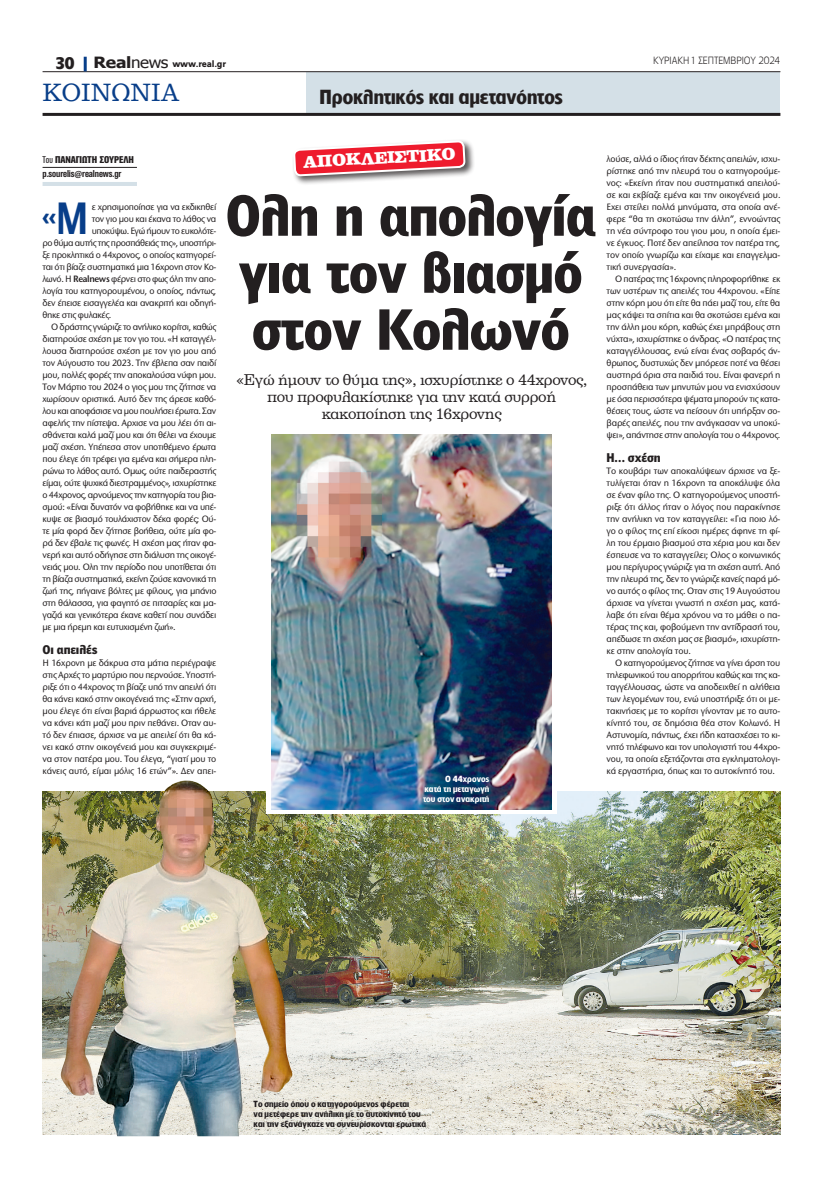
<style>
.page{position:relative;width:823px;height:1191px;background:#fff}
.page>*{position:absolute;margin:0;border:0;box-sizing:border-box;transform-origin:0 0}
.t1{font:900 55px/57px "PF Bell Gothic Text";letter-spacing:-.02em;color:#231f20;scale:.96 1}
.t2{font:500 30.6px "PF Lounge";color:#083e89}
.t3{font:24px "PF Clarendon";color:#083e89;scale:.96 1}
.t4{font:700 19px "PF Lounge";color:#231f20}
.t5{font:900 16.1px "PF Clarendon";color:#fff}
.t6{font:700 16px "PF Lounge";color:#231f20}
.t7{font:15px/17px "PF Clarendon";letter-spacing:-.02em;color:#231f20;text-align:center}
.t8{font:900 12px "PF Bell Gothic Text";letter-spacing:-.01em;color:#231f20}
.t9{font:300 10px "PF Lounge";letter-spacing:-.005em;color:#231f20;scale:.96 1}
.t10{font:700 10px "PF Akzidenz Text Cond";letter-spacing:-.01em;color:#231f20}
.t11{font:900 10px "PF Akzidenz Text Cond";letter-spacing:-.01em;color:#231f20}
.t12{font:500 9.6px/12px "Stone Sans ITC Hel";letter-spacing:-.035em;color:#231f20;text-align:justify;scale:.96 1}
.t13{font:900 9px "PF Catalog";letter-spacing:-.02em;color:#231f20;scale:.96 1}
.t14{font:700 8.3px/10px "PF Lounge";letter-spacing:.01em;color:#231f20}
.t15{font:700 8.3px/10px "PF Lounge";letter-spacing:.01em;color:#fff;text-align:justify}
.s1{font-family:"Tahoma";font-weight:700;font-size:15.5px}
.s2{font-family:"Tahoma";font-weight:400;font-size:15.5px}
.s3{font-weight:400}
.s4{font-size:42px}
.s5{font-weight:600}
</style>
<div class="page">
<div style="left:306px;top:72px;width:474px;height:41px;background:#d4e0e7"></div>
<hr style="left:43px;top:71px;width:737px;height:1px;background:#231f20">
<hr style="left:43px;top:113px;width:737px;height:3px;background:#231f20">
<hr style="left:84px;top:57px;width:3px;height:14px;background:#083e89">
<hr style="left:43px;top:167px;width:94px;height:1px;background:#231f20">
<hr style="left:43px;top:182px;width:94px;height:4px;background:#d4e0e7">
<div style="left:292px;top:139px;width:182px;height:47px;background:#231f20;opacity:.75"></div>
<svg style="left:293px;top:141px;width:172px;height:45px"></svg>
<img style="left:43px;top:791px;width:737px;height:343px">
<img style="left:60px;top:780px;width:124px;height:335px">
<div style="left:266px;top:770px;width:290px;height:44px;background:linear-gradient(to right,#fff,#fff)"></div>
<img style="left:271px;top:435px;width:280px;height:374px">
<p class="t13" style="left:94px;top:59px;width:139px"><span class="s1">Real</span><span class="s2">news</span> www.real.gr</p>
<p class="t9" style="left:652px;top:55px;width:134px">κυριακη 1 σεπτεμβριου 2024</p>
<h3 class="t6" style="left:55px;top:54px;width:20px">30</h3>
<h3 class="t3" style="left:43px;top:80px;width:144px">κοινωνια</h3>
<h3 class="t4" style="left:319px;top:86px;width:245px">Προκλητικός και αμετανόητος</h3>
<p class="t11" style="left:43px;top:154px;width:93px"><span class="s3">Του</span> Παναγιώτη Σουρέλη</p>
<h2 class="t2" style="left:43px;top:200px;width:47px">«<span class="s4">Μ</span></h2>
<p class="t12" style="left:92px;top:201px;width:131px">ε χρησιμοποίησε για να εκδικηθεί</p>
<p class="t10" style="left:43px;top:168px;width:80px">p.sourelis@realnews.gr</p>
<p class="t12" style="left:92px;top:213px;width:131px">τον γιο μου και έκανα το λάθος να</p>
<p class="t12" style="left:92px;top:225px;width:131px">υποκύψω. Εγώ ήμουν το ευκολότε-</p>
<p class="t12" style="left:43px;top:237px;width:182px">ρο θύμα αυτής της προσπάθειάς της», υποστήρι-</p>
<p class="t12" style="left:43px;top:249px;width:182px">ξε προκλητικά ο 44χρονος, ο οποίος κατηγορεί-</p>
<p class="t12" style="left:43px;top:261px;width:182px">ται ότι βίαζε συστηματικά μια 16χρονη στον Κο-</p>
<p class="t12" style="left:43px;top:273px;width:182px">λωνό. Η <span class="s5">Realnews</span> φέρνει στο φως όλη την απο-</p>
<p class="t12" style="left:43px;top:285px;width:182px">λογία του κατηγορουμένου, ο οποίος, πάντως,</p>
<p class="t12" style="left:43px;top:297px;width:182px">δεν έπεισε εισαγγελέα και ανακριτή και οδηγή-</p>
<p class="t12" style="left:43px;top:309px;width:73px">θηκε στις φυλακές.</p>
<p class="t12" style="left:51px;top:321px;width:173px">Ο δράστης γνώριζε το ανήλικο κορίτσι, καθώς</p>
<p class="t12" style="left:43px;top:333px;width:182px">διατηρούσε σχέση με τον γιο του. «Η καταγγέλ-</p>
<p class="t12" style="left:43px;top:345px;width:182px">λουσα διατηρούσε σχέση με τον γιο μου από</p>
<p class="t12" style="left:43px;top:357px;width:182px">τον Αύγουστο του 2023. Την έβλεπα σαν παιδί</p>
<p class="t12" style="left:43px;top:369px;width:182px">μου, πολλές φορές την αποκαλούσα νύφη μου.</p>
<p class="t12" style="left:43px;top:381px;width:182px">Τον Μάρτιο του 2024 ο γιος μου της ζήτησε να</p>
<p class="t12" style="left:43px;top:393px;width:182px">χωρίσουν οριστικά. Αυτό δεν της άρεσε καθό-</p>
<p class="t12" style="left:43px;top:405px;width:182px">λου και αποφάσισε να μου πουλήσει έρωτα. Σαν</p>
<p class="t12" style="left:43px;top:417px;width:182px">αφελής την πίστεψα. Αρχισε να μου λέει ότι αι-</p>
<p class="t12" style="left:43px;top:429px;width:182px">σθάνεται καλά μαζί μου και ότι θέλει να έχουμε</p>
<p class="t12" style="left:43px;top:441px;width:182px">μαζί σχέση. Υπέπεσα στον υποτιθέμενο έρωτα</p>
<p class="t12" style="left:43px;top:453px;width:182px">που έλεγε ότι τρέφει για εμένα και σήμερα πλη-</p>
<p class="t12" style="left:43px;top:465px;width:182px">ρώνω το λάθος αυτό. Ομως, ούτε παιδεραστής</p>
<p class="t12" style="left:43px;top:477px;width:182px">είμαι, ούτε ψυχικά διεστραμμένος», ισχυρίστηκε</p>
<p class="t12" style="left:43px;top:489px;width:182px">ο 44χρονος, αρνούμενος την κατηγορία του βια-</p>
<p class="t12" style="left:43px;top:501px;width:182px">σμού: «Είναι δυνατόν να φοβήθηκε και να υπέ-</p>
<p class="t12" style="left:43px;top:513px;width:182px">κυψε σε βιασμό τουλάχιστον δέκα φορές; Ού-</p>
<p class="t12" style="left:43px;top:525px;width:182px">τε μία φορά δεν ζήτησε βοήθεια, ούτε μία φο-</p>
<p class="t12" style="left:43px;top:537px;width:182px">ρά δεν έβαλε τις φωνές. Η σχέση μας ήταν φα-</p>
<p class="t12" style="left:43px;top:549px;width:182px">νερή και αυτό οδήγησε στη διάλυση της οικογέ-</p>
<p class="t12" style="left:43px;top:561px;width:182px">νειάς μου. Ολη την περίοδο που υποτίθεται ότι</p>
<p class="t12" style="left:43px;top:573px;width:182px">τη βίαζα συστηματικά, εκείνη ζούσε κανονικά τη</p>
<p class="t12" style="left:43px;top:585px;width:182px">ζωή της, πήγαινε βόλτες με φίλους, για μπάνιο</p>
<p class="t12" style="left:43px;top:597px;width:182px">στη θάλασσα, για φαγητό σε πιτσαρίες και μα-</p>
<p class="t12" style="left:43px;top:609px;width:182px">γαζιά και γενικότερα έκανε καθετί που συνάδει</p>
<p class="t12" style="left:43px;top:621px;width:140px">με μια ήρεμη και ευτυχισμένη ζωή».</p>
<p class="t8" style="left:43px;top:642px;width:56px">Οι απειλές</p>
<p class="t12" style="left:43px;top:657px;width:182px">Η 16χρονη με δάκρυα στα μάτια περιέγραψε στις Αρχές το μαρτύριο που περνούσε. Υποστή&shy;ριξε ότι ο 44χρονος τη βίαζε υπό την απειλή ότι θα κάνει κακό στην οικογένειά της: «Στην αρχή, μου έλεγε ότι είναι βαριά άρρωστος και ήθελε να κάνει κάτι μαζί μου πριν πεθάνει. Οταν αυ&shy;τό δεν έπιασε, άρχισε να με απειλεί ότι θα κά&shy;νει κακό στην οικογένειά μου και συγκεκριμέ&shy;να στον πατέρα μου. Του έλεγα, “γιατί μου το κάνεις αυτό, είμαι μόλις 16 ετών”». Δεν απει-</p>
<h3 class="t5" style="left:302px;top:152px;width:154px;rotate:-3deg">ΑΠΟΚΛΕΙΣΤΙΚΟ</h3>
<h1 class="t1" style="left:225px;top:185px;width:387px">Ολη η απολογία για τον βιασμό στον Κολωνό</h1>
<h3 class="t7" style="left:236px;top:371px;width:352px">«Εγώ ήμουν το θύμα της», ισχυρίστηκε ο 44χρονος, που προφυλακίστηκε για την κατά συρροή κακοποίηση της 16χρονης</h3>
<p class="t15" style="left:423px;top:774px;width:68px;text-indent:22px">Ο 44χρονος κατά τη μεταγωγή του στον ανακριτή</p>
<p class="t12" style="left:606px;top:153px;width:182px">λούσε, αλλά ο ίδιος ήταν δέκτης απειλών, ισχυ&shy;ρίστηκε από την πλευρά του ο κατηγορούμε&shy;νος: «Εκείνη ήταν που συστηματικά απειλού&shy;σε και εκβίαζε εμένα και την οικογένειά μου.<br>Εχει στείλει πολλά μηνύματα, στα οποία ανέ&shy;φερε “θα τη σκοτώσω την άλλη”, εννοώντας τη νέα σύντροφο του γιου μου, η οποία έμει&shy;νε έγκυος. Ποτέ δεν απείλησα τον πατέρα της, τον οποίο γνωρίζω και είχαμε και επαγγελμα&shy;τική συνεργασία».</p>
<p class="t12" style="left:606px;top:273px;width:182px;text-indent:9px">Ο πατέρας της 16χρονης πληροφορήθηκε εκ των υστέρων τις απειλές του 44χρονου. «Είπε στην κόρη μου ότι είτε θα πάει μαζί του, είτε θα μας κάψει τα σπίτια και θα σκοτώσει εμένα και την άλλη μου κόρη, καθώς έχει μπράβους στη νύχτα», ισχυρίστηκε ο άνδρας. «Ο πατέρας της καταγγέλλουσας, ενώ είναι ένας σοβαρός άν&shy;θρωπος, δυστυχώς δεν μπόρεσε ποτέ να θέσει αυστηρά όρια στα παιδιά του. Είναι φανερή η προσπάθεια των μηνυτών μου να ενισχύσουν με όσα περισσότερα ψέματα μπορούν τις κατα&shy;θέσεις τους, ώστε να πείσουν ότι υπήρξαν σο&shy;βαρές απειλές, που την ανάγκασαν να υποκύ&shy;ψει», απάντησε στην απολογία του ο 44χρονος.</p>
<p class="t8" style="left:606px;top:450px;width:55px">Η… σχέση</p>
<p class="t12" style="left:606px;top:465px;width:182px">Το κουβάρι των αποκαλύψεων άρχισε να ξε&shy;τυλίγεται όταν η 16χρονη τα αποκάλυψε όλα σε έναν φίλο της. Ο κατηγορούμενος υποστή&shy;ριξε ότι άλλος ήταν ο λόγος που παρακίνησε την ανήλικη να τον καταγγείλει: «Για ποιο λό&shy;γο ο φίλος της επί είκοσι ημέρες άφηνε τη φί&shy;λη του έρμαιο βιασμού στα χέρια μου και δεν έσπευσε να το καταγγείλει; Ολος ο κοινωνικός μου περίγυρος γνώριζε για τη σχέση αυτή. Από την πλευρά της, δεν το γνώριζε κανείς παρά μό&shy;νο αυτός ο φίλος της. Οταν στις 19 Αυγούστου άρχισε να γίνεται γνωστή η σχέση μας, κατά&shy;λαβε ότι είναι θέμα χρόνου να το μάθει ο πα&shy;τέρας της και, φοβούμενη την αντίδρασή του, απέδωσε τη σχέση μας σε βιασμό», ισχυρίστη&shy;κε στην απολογία του.</p>
<p class="t12" style="left:606px;top:657px;width:182px;text-indent:9px">Ο κατηγορούμενος ζήτησε να γίνει άρση του τηλεφωνικού του απορρήτου καθώς και της κα&shy;ταγγέλλουσας, ώστε να αποδειχθεί η αλήθεια των λεγομένων του, ενώ υποστήριξε ότι οι με&shy;τακινήσεις με το κορίτσι γίνονταν με το αυτο&shy;κίνητό του, σε δημόσια θέα στον Κολωνό. Η Αστυνομία, πάντως, έχει ήδη κατασχέσει το κι&shy;νητό τηλέφωνο και τον υπολογιστή του 44χρο&shy;νου, τα οποία εξετάζονται στα εγκληματολογι&shy;κά εργαστήρια, όπως και το αυτοκίνητό του.</p>
<p class="t14" style="left:253px;top:1098px;width:174px">Το σημείο όπου ο κατηγορούμενος φέρεται<br>να μετέφερε την ανήλικη με το αυτοκίνητό του και την εξανάγκαζε να συνευρίσκονται ερωτικά</p>
</div>
